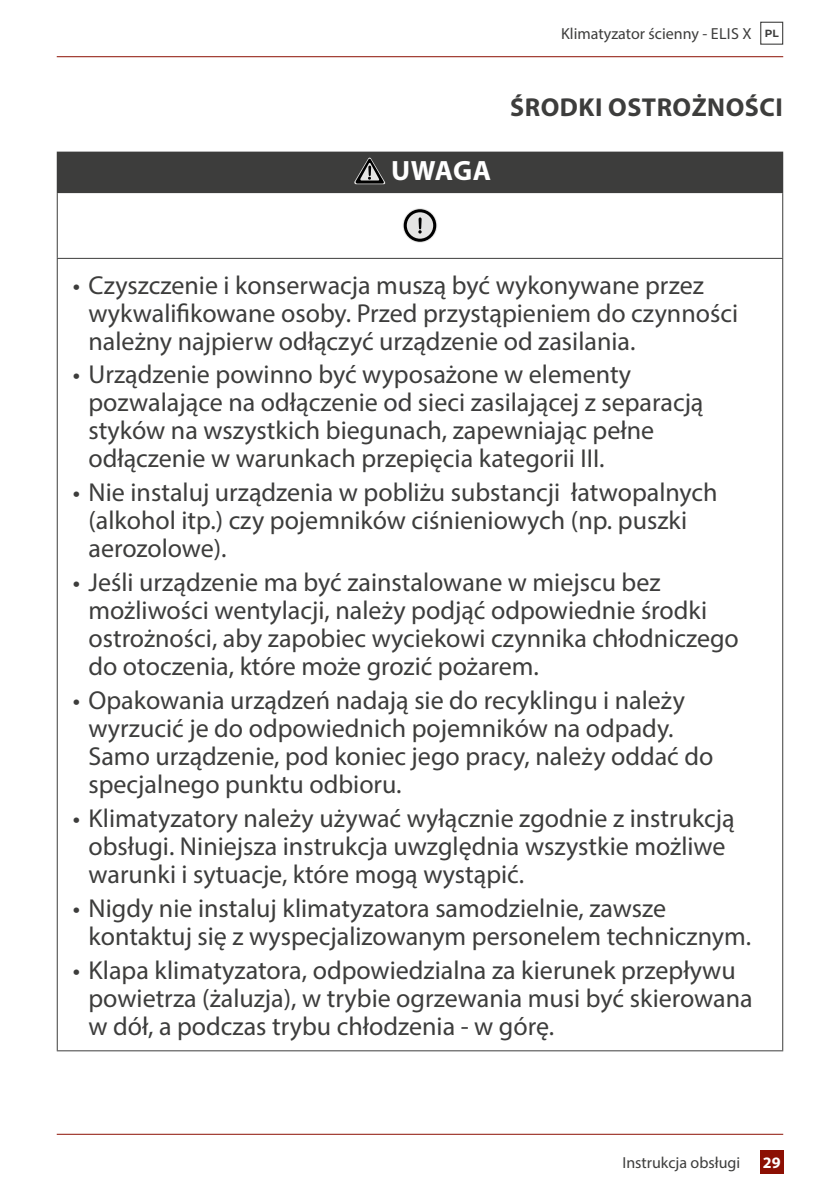
<style>
.page{position:relative;width:840px;height:1191px;background:#fff}
.page>*{position:absolute;margin:0;border:0;box-sizing:border-box;transform-origin:0 0}
.t1{font:700 28px "Myriad Pro";letter-spacing:.005em;color:#fff}
.t2{font:26px/28px "Myriad Pro";color:#3d3d3c}
.t3{font:700 26px "Myriad Pro";letter-spacing:.02em;color:#3d3d3c}
.t4{font:16px "Myriad Pro";color:#3d3d3c}
.t5{font:700 16px "Myriad Pro";color:#fff}
.s1{font-family:"Montserrat";font-weight:700;font-size:10.4px}
</style>
<div class="page">
<div style="left:759px;top:1151px;width:23px;height:23px;background:#8c1003"></div>
<hr style="left:57px;top:1133px;width:725px;height:1px;background:#8c1003">
<hr style="left:57px;top:56px;width:725px;height:1px;background:#8c1003">
<div style="left:759px;top:22px;width:23px;height:23px;border:1px solid #3d3d3c"></div>
<div style="left:57px;top:152px;width:725px;height:41px;background:#3d3d3c"></div>
<hr style="left:57px;top:193px;width:1px;height:65px;background:#3d3d3c">
<hr style="left:781px;top:193px;width:1px;height:65px;background:#3d3d3c">
<hr style="left:57px;top:259px;width:1px;height:791px;background:#3d3d3c">
<hr style="left:57px;top:258px;width:725px;height:1px;background:#3d3d3c">
<hr style="left:57px;top:1050px;width:725px;height:1px;background:#3d3d3c">
<hr style="left:781px;top:259px;width:1px;height:791px;background:#3d3d3c">
<svg style="left:354px;top:157px;width:31px;height:27px"></svg>
<svg style="left:402px;top:208px;width:35px;height:35px"></svg>
<svg style="left:403px;top:209px;width:33px;height:33px"></svg>
<div style="left:406px;top:212px;width:27px;height:27px;background:#e4e4e3;border-radius:50%"></div>
<svg style="left:418px;top:217px;width:3px;height:16px"></svg>
<p class="t4" style="left:560px;top:24px;width:219px">Klimatyzator ścienny - ELIS X <span class="s1">PL</span></p>
<p class="t1" style="left:391px;top:152px;width:101px">UWAGA</p>
<p class="t3" style="left:510px;top:91px;width:274px">ŚRODKI OSTROŻNOŚCI</p>
<p class="t2" style="left:88px;top:270px;width:651px;text-indent:-16px">• Czyszczenie i konserwacja muszą być wykonywane przez wykwalifikowane osoby. Przed przystąpieniem do czynności należny najpierw odłączyć urządzenie od zasilania.</p>
<p class="t2" style="left:88px;top:360px;width:616px;text-indent:-16px">• Urządzenie powinno być wyposażone w elementy pozwalające na odłączenie od sieci zasilającej z separacją styków na wszystkich biegunach, zapewniając pełne odłączenie w warunkach przepięcia kategorii III.</p>
<p class="t2" style="left:88px;top:478px;width:630px;text-indent:-16px">• Nie instaluj urządzenia w pobliżu substancji łatwopalnych (alkohol itp.) czy pojemników ciśnieniowych (np. puszki aerozolowe).</p>
<p class="t2" style="left:88px;top:568px;width:651px;text-indent:-16px">• Jeśli urządzenie ma być zainstalowane w miejscu bez możliwości wentylacji, należy podjąć odpowiednie środki ostrożności, aby zapobiec wyciekowi czynnika chłodniczego do otoczenia, które może grozić pożarem.</p>
<p class="t2" style="left:88px;top:686px;width:626px;text-indent:-16px">• Opakowania urządzeń nadają sie do recyklingu i należy wyrzucić je do odpowiednich pojemników na odpady.<br>Samo urządzenie, pod koniec jego pracy, należy oddać do specjalnego punktu odbioru.</p>
<p class="t2" style="left:88px;top:804px;width:647px;text-indent:-16px">• Klimatyzatory należy używać wyłącznie zgodnie z instrukcją obsługi. Niniejsza instrukcja uwzględnia wszystkie możliwe warunki i sytuacje, które mogą wystąpić.</p>
<p class="t2" style="left:88px;top:894px;width:663px;text-indent:-16px">• Nigdy nie instaluj klimatyzatora samodzielnie, zawsze kontaktuj się z wyspecjalizowanym personelem technicznym.</p>
<p class="t2" style="left:88px;top:956px;width:665px;text-indent:-16px">• Klapa klimatyzatora, odpowiedzialna za kierunek przepływu powietrza (żaluzja), w trybie ogrzewania musi być skierowana w dół, a podczas trybu chłodzenia - w górę.</p>
<p class="t4" style="left:622px;top:1153px;width:119px">Instrukcja obsługi</p>
<p class="t5" style="left:762px;top:1152px;width:19px">29</p>
</div>
